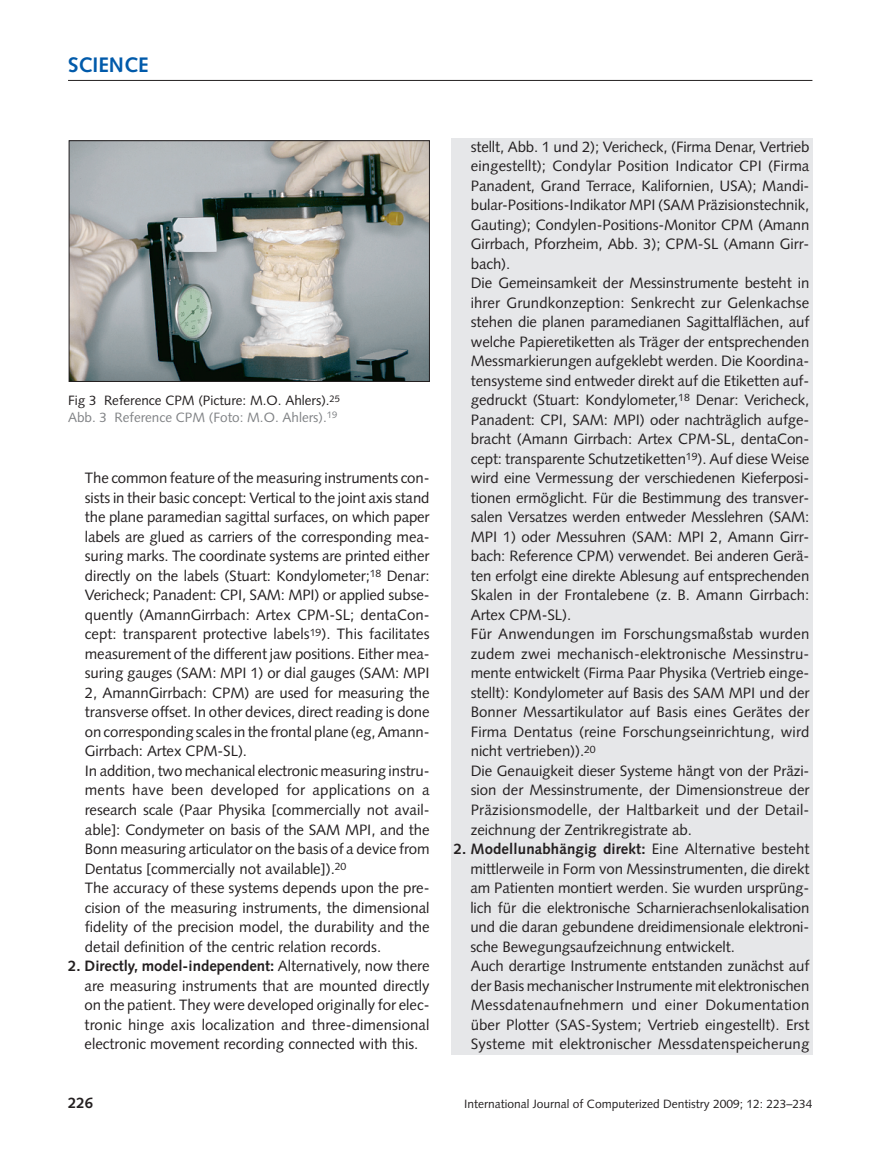
<style>
.page{position:relative;width:872px;height:1170px;background:#fff}
.page>*{position:absolute;margin:0;border:0;box-sizing:border-box;transform-origin:0 0}
.t1{font:700 21px "Syntax";color:#015aaa}
.t2{font:15px/19.5px "Syntax";letter-spacing:-.005em;color:#231f20}
.t3{font:700 15px "Syntax";color:#231f20}
.t4{font:13.5px/16.5px "Syntax";color:#231f20}
.t5{font:12px "Syntax";color:#231f20}
.s1{color:#808285}
.s2{font-weight:700}
</style>
<div class="page">
<div style="left:451px;top:138px;width:361px;height:916px;background:#e6e7e9"></div>
<hr style="left:68px;top:80px;width:744px;height:1px;background:#231f20">
<img style="left:71px;top:142px;width:357px;height:238px">
<div style="left:69px;top:140px;width:361px;height:242px;border:1px solid #231f20"></div>
<h1 class="t1" style="left:68px;top:56px;width:82px">SCIENCE</h1>
<p class="t4" style="left:68px;top:393px;width:273px">Fig 3 Reference CPM (Picture: M.O. Ahlers).<sup>25<br></sup><span class="s1">Abb. 3 Reference CPM (Foto: M.O. Ahlers).</span><sup>19</sup></p>
<p class="t2" style="left:85px;top:470px;width:346px">The common feature of the measuring instruments con&shy;sists in their basic concept: Vertical to the joint axis stand the plane paramedian sagittal surfaces, on which paper labels are glued as carriers of the corresponding mea&shy;suring marks. The coordinate systems are printed either directly on the labels (Stuart: Kondylometer;<sup>18</sup> Denar:<br>Vericheck; Panadent: CPI, SAM: MPI) or applied subse&shy;quently (AmannGirrbach: Artex CPM-SL; dentaCon&shy;cept: transparent protective labels<sup>19</sup>). This facilitates measurement of the different jaw positions. Either mea&shy;suring gauges (SAM: MPI 1) or dial gauges (SAM: MPI 2, AmannGirrbach: CPM) are used for measuring the transverse offset. In other devices, direct reading is done on corresponding scales in the frontal plane (eg, Amann-Girrbach: Artex CPM-SL).<br>In addition, two mechanical electronic measuring instru&shy;ments have been developed for applications on a research scale (Paar Physika [commercially not avail&shy;able]: Condymeter on basis of the SAM MPI, and the Bonn measuring articulator on the basis of a device from Dentatus [commercially not available]).<sup>20<br></sup>The accuracy of these systems depends upon the pre&shy;cision of the measuring instruments, the dimensional fidelity of the precision model, the durability and the detail definition of the centric relation records.</p>
<p class="t2" style="left:85px;top:957px;width:346px;text-align:justify;text-indent:-16px"><span class="s2">2. Directly, model-independent:</span> Alternatively, now there are measuring instruments that are mounted directly on the patient. They were developed originally for elec&shy;tronic hinge axis localization and three-dimensional electronic movement recording connected with this.</p>
<p class="t3" style="left:68px;top:1096px;width:27px">226</p>
<p class="t2" style="left:471px;top:138px;width:340px">stellt, Abb. 1 und 2); Vericheck, (Firma Denar, Vertrieb eingestellt); Condylar Position Indicator CPI (Firma Panadent, Grand Terrace, Kalifornien, USA); Mandi&shy;bular-Positions-Indikator MPI (SAM Präzisionstechnik, Gauting); Condylen-Positions-Monitor CPM (Amann Girrbach, Pforzheim, Abb. 3); CPM-SL (Amann Girr&shy;bach).<br>Die Gemeinsamkeit der Messinstrumente besteht in ihrer Grundkonzeption: Senkrecht zur Gelenkachse stehen die planen paramedianen Sagittalflächen, auf welche Papieretiketten als Träger der entsprechenden Messmarkierungen aufgeklebt werden. Die Koordina&shy;tensysteme sind entweder direkt auf die Etiketten auf&shy;gedruckt (Stuart: Kondylometer,<sup>18</sup> Denar: Vericheck, Panadent: CPI, SAM: MPI) oder nachträglich aufge&shy;bracht (Amann Girrbach: Artex CPM-SL, dentaCon&shy;cept: transparente Schutzetiketten<sup>19</sup>). Auf diese Weise wird eine Vermessung der verschiedenen Kieferposi&shy;tionen ermöglicht. Für die Bestimmung des transver&shy;salen Versatzes werden entweder Messlehren (SAM:<br>MPI 1) oder Messuhren (SAM: MPI 2, Amann Girr&shy;bach: Reference CPM) verwendet. Bei anderen Gerä&shy;ten erfolgt eine direkte Ablesung auf entsprechenden Skalen in der Frontalebene (z. B. Amann Girrbach:<br>Artex CPM-SL).<br>Für Anwendungen im Forschungsmaßstab wurden zudem zwei mechanisch-elektronische Messinstru&shy;mente entwickelt (Firma Paar Physika (Vertrieb einge&shy;stellt): Kondylometer auf Basis des SAM MPI und der Bonner Messartikulator auf Basis eines Gerätes der Firma Dentatus (reine Forschungseinrichtung, wird nicht vertrieben)).<sup>20<br></sup>Die Genauigkeit dieser Systeme hängt von der Präzi&shy;sion der Messinstrumente, der Dimensionstreue der Präzisionsmodelle, der Haltbarkeit und der Detail&shy;zeichnung der Zentrikregistrate ab.</p>
<p class="t2" style="left:470px;top:840px;width:340px;text-indent:-16px"><span class="s2">2. Modellunabhängig direkt:</span> Eine Alternative besteht mittlerweile in Form von Messinstrumenten, die direkt am Patienten montiert werden. Sie wurden ursprüng&shy;lich für die elektronische Scharnierachsenlokalisation und die daran gebundene dreidimensionale elektroni&shy;sche Bewegungsaufzeichnung entwickelt.<br>Auch derartige Instrumente entstanden zunächst auf der Basis mechanischer Instrumente mit elektronischen Messdatenaufnehmern und einer Dokumentation über Plotter (SAS-System; Vertrieb eingestellt). Erst Systeme mit elektronischer Messdatenspeicherung</p>
<p class="t5" style="left:464px;top:1098px;width:350px">International Journal of Computerized Dentistry 2009; 12: 223–234</p>
</div>
